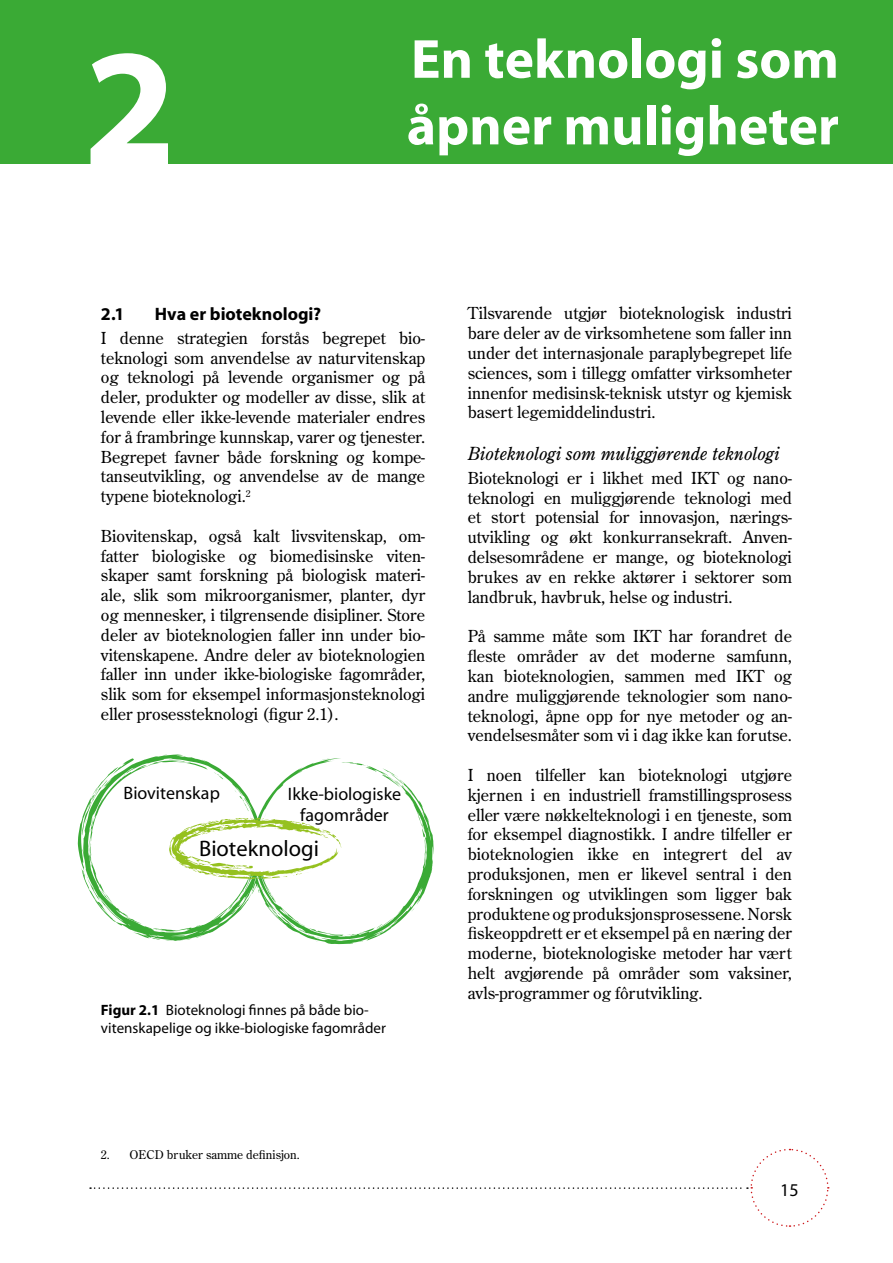
<style>
.page{position:relative;width:893px;height:1263px;background:#fff}
.page>*{position:absolute;margin:0;border:0;box-sizing:border-box;transform-origin:0 0}
.t1{font:700 168px "Dep Myriad";color:#fff}
.t2{font:700 55.5px/66.6px "Dep Myriad";color:#fff}
.t3{font:22.5px "Dep Myriad";color:#000}
.t4{font:18px/21.6px "Dep Myriad";color:#000;text-align:center}
.t5{font:italic 18px "Dep Century Old Style";color:#000}
.t6{font:700 18px "Dep Myriad";color:#000}
.t7{font:16.5px/19.8px "Dep Century Old Style";color:#000;text-align:justify}
.t8{font:15px/18px "Dep Myriad";color:#000}
.t9{font:12px "Dep Century Old Style";color:#000}
.s1{font-weight:700}
</style>
<div class="page">
<svg style="left:90px;top:1148px;width:739px;height:79px"></svg>
<div style="left:0;top:0;width:893px;height:164px;background:#3aaa35"></div>
<svg style="left:165px;top:754px;width:269px;height:190px"></svg>
<svg style="left:411px;top:908px;width:4px;height:4px"></svg>
<svg style="left:78px;top:755px;width:327px;height:187px"></svg>
<h1 class="t1" style="left:83px;top:21px;width:95px">2</h1>
<h2 class="t2" style="left:407px;top:28px;width:434px">En teknologi som åpner muligheter</h2>
<p class="t6" style="left:101px;top:304px;width:25px">2.1</p>
<p class="t6" style="left:155px;top:304px;width:168px">Hva er bioteknologi?</p>
<p class="t7" style="left:101px;top:328px;width:326px">I denne strategien forstås begrepet bio&shy;teknologi som anvendelse av naturvitenskap og teknologi på levende organismer og på deler, produkter og modeller av disse, slik at levende eller ikke-levende materialer endres for å frambringe kunnskap, varer og tjenester.<br>Begrepet favner både forskning og kompe&shy;tanseutvikling, og anvendelse av de mange typene bioteknologi.<sup>2</sup></p>
<p class="t7" style="left:101px;top:526px;width:326px">Biovitenskap, også kalt livsvitenskap, om&shy;fatter biologiske og biomedisinske viten&shy;skaper samt forskning på biologisk materi&shy;ale, slik som mikroorganismer, planter, dyr og mennesker, i tilgrensende disipliner. Store deler av bioteknologien faller inn under bio&shy;vitenskapene. Andre deler av bioteknologien faller inn under ikke-biologiske fagområder, slik som for eksempel informasjonsteknologi eller prosessteknologi (figur 2.1).</p>
<p class="t4" style="left:124px;top:783px;width:98px">Biovitenskap</p>
<h3 class="t3" style="left:199px;top:837px;width:121px">Bioteknologi</h3>
<p class="t4" style="left:288px;top:784px;width:115px">Ikke-biologiske fagområder</p>
<p class="t8" style="left:101px;top:1002px;width:286px"><span class="s1">Figur 2.1</span> Bioteknologi finnes på både bio&shy;vitenskapelige og ikke-biologiske fagområder</p>
<p class="t7" style="left:468px;top:303px;width:326px">Tilsvarende utgjør bioteknologisk industri bare deler av de virksomhetene som faller inn under det internasjonale paraplybegrepet life sciences, som i tillegg omfatter virksomheter innenfor medisinsk-teknisk utstyr og kjemisk basert legemiddelindustri.</p>
<p class="t5" style="left:468px;top:442px;width:313px">Bioteknologi som muliggjørende teknologi</p>
<p class="t7" style="left:468px;top:468px;width:326px">Bioteknologi er i likhet med IKT og nano&shy;teknologi en muliggjørende teknologi med et stort potensial for innovasjon, nærings&shy;utvikling og økt konkurransekraft. Anven&shy;delsesområdene er mange, og bioteknologi brukes av en rekke aktører i sektorer som landbruk, havbruk, helse og industri.</p>
<p class="t7" style="left:468px;top:626px;width:326px">På samme måte som IKT har forandret de fleste områder av det moderne samfunn, kan bioteknologien, sammen med IKT og andre muliggjørende teknologier som nano&shy;teknologi, åpne opp for nye metoder og an&shy;vendelsesmåter som vi i dag ikke kan forutse.</p>
<p class="t7" style="left:468px;top:765px;width:326px">I noen tilfeller kan bioteknologi utgjøre kjernen i en industriell framstillingsprosess eller være nøkkelteknologi i en tjeneste, som for eksempel diagnostikk. I andre tilfeller er bioteknologien ikke en integrert del av produksjonen, men er likevel sentral i den forskningen og utviklingen som ligger bak produktene og produksjonsprosessene. Norsk fiskeoppdrett er et eksempel på en næring der moderne, bioteknologiske metoder har vært helt avgjørende på områder som vaksiner, avls-programmer og fôrutvikling.</p>
<p class="t9" style="left:101px;top:1147px;width:200px">2. OECD bruker samme definisjon.</p>
<p class="t4" style="left:780px;top:1180px;width:20px">15</p>
</div>
